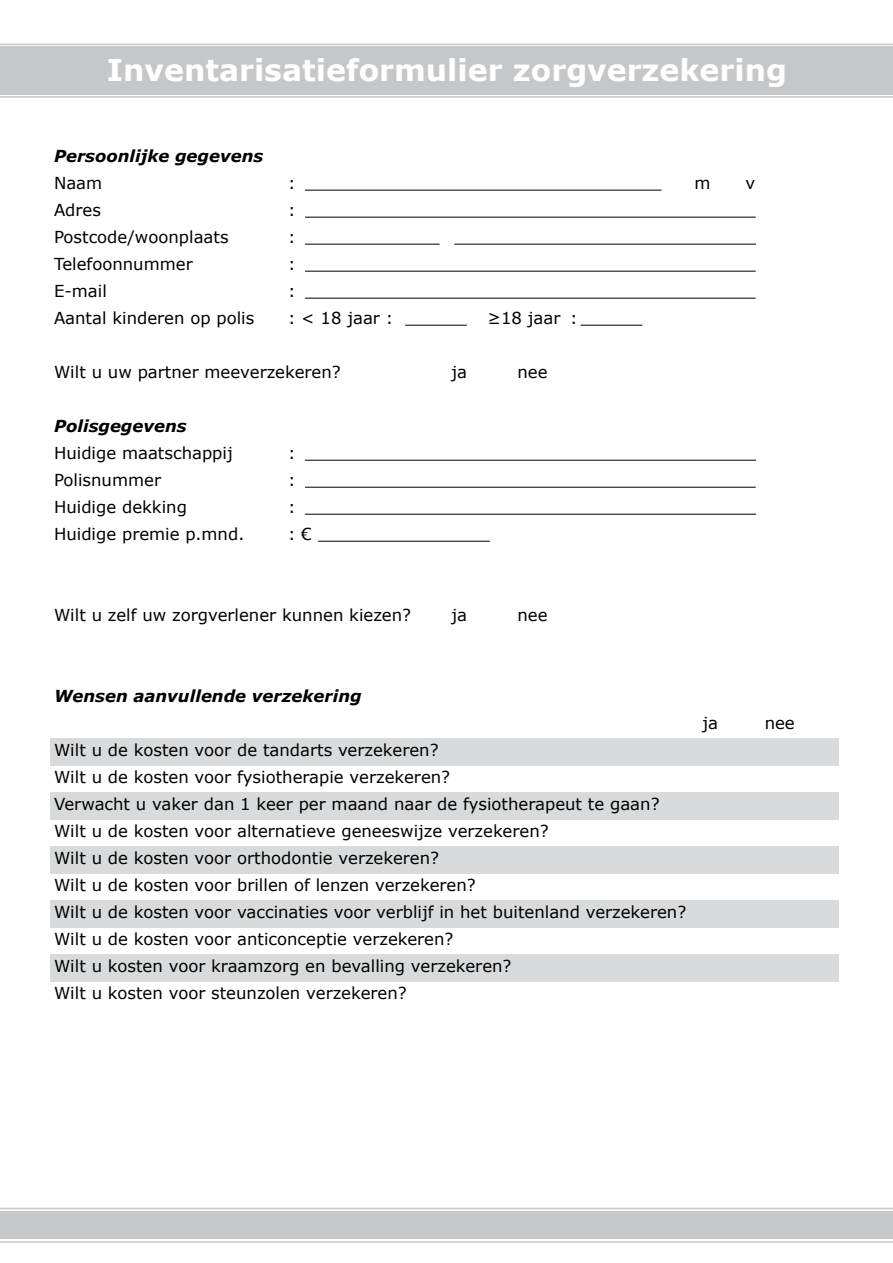
<style>
.page{position:relative;width:893px;height:1263px;background:#fff}
.page>*{position:absolute;margin:0;border:0;box-sizing:border-box;transform-origin:0 0}
.t1{font:700 30px "Verdana";color:#fff}
.t2{font:16.5px/27px "Verdana";color:#000}
.t3{font:italic 700 16.5px "Verdana";color:#000}
</style>
<div class="page">
<div style="left:50px;top:738px;width:789px;height:27px;background:#d9dadb"></div>
<div style="left:50px;top:792px;width:789px;height:27px;background:#d9dadb"></div>
<div style="left:50px;top:846px;width:789px;height:27px;background:#d9dadb"></div>
<div style="left:50px;top:900px;width:789px;height:27px;background:#d9dadb"></div>
<div style="left:50px;top:954px;width:789px;height:27px;background:#d9dadb"></div>
<svg style="left:0;top:44px;width:893px;height:54px;background:#c8c9ca"></svg>
<svg style="left:0;top:1208px;width:893px;height:35px;background:#cccdce"></svg>
<hr style="left:305px;top:190px;width:357px;height:1px;background:#000">
<hr style="left:305px;top:217px;width:451px;height:1px;background:#000">
<hr style="left:305px;top:244px;width:135px;height:1px;background:#000">
<hr style="left:454px;top:244px;width:302px;height:1px;background:#000">
<hr style="left:305px;top:271px;width:451px;height:1px;background:#000">
<hr style="left:305px;top:298px;width:451px;height:1px;background:#000">
<hr style="left:405px;top:325px;width:62px;height:1px;background:#000">
<hr style="left:580px;top:325px;width:62px;height:1px;background:#000">
<hr style="left:305px;top:460px;width:451px;height:1px;background:#000">
<hr style="left:305px;top:487px;width:451px;height:1px;background:#000">
<hr style="left:305px;top:514px;width:451px;height:1px;background:#000">
<hr style="left:318px;top:541px;width:172px;height:1px;background:#000">
<h1 class="t1" style="left:107px;top:49px;width:682px">Inventarisatieformulier zorgverzekering</h1>
<p class="t3" style="left:54px;top:144px;width:211px">Persoonlijke gegevens</p>
<p class="t2" style="left:54px;top:169px;width:50px">Naam</p>
<p class="t2" style="left:288px;top:169px;width:9px">:</p>
<p class="t2" style="left:694px;top:169px;width:18px">m</p>
<p class="t2" style="left:745px;top:169px;width:11px">v</p>
<p class="t2" style="left:54px;top:196px;width:49px">Adres</p>
<p class="t2" style="left:288px;top:196px;width:9px">:</p>
<p class="t2" style="left:54px;top:223px;width:176px">Postcode/woonplaats</p>
<p class="t2" style="left:288px;top:223px;width:9px">:</p>
<p class="t2" style="left:54px;top:250px;width:140px">Telefoonnummer</p>
<p class="t2" style="left:288px;top:250px;width:9px">:</p>
<p class="t2" style="left:54px;top:277px;width:54px">E-mail</p>
<p class="t2" style="left:288px;top:277px;width:9px">:</p>
<p class="t2" style="left:54px;top:304px;width:202px">Aantal kinderen op polis</p>
<p class="t2" style="left:288px;top:304px;width:107px">: &lt; 18 jaar :</p>
<p class="t2" style="left:488px;top:304px;width:91px">≥18 jaar :</p>
<p class="t2" style="left:54px;top:358px;width:288px">Wilt u uw partner meeverzekeren?</p>
<p class="t2" style="left:452px;top:358px;width:17px">ja</p>
<p class="t2" style="left:518px;top:358px;width:32px">nee</p>
<p class="t3" style="left:54px;top:414px;width:134px">Polisgegevens</p>
<p class="t2" style="left:54px;top:439px;width:180px">Huidige maatschappij</p>
<p class="t2" style="left:288px;top:439px;width:9px">:</p>
<p class="t2" style="left:54px;top:466px;width:109px">Polisnummer</p>
<p class="t2" style="left:288px;top:466px;width:9px">:</p>
<p class="t2" style="left:54px;top:493px;width:134px">Huidige dekking</p>
<p class="t2" style="left:288px;top:493px;width:9px">:</p>
<p class="t2" style="left:54px;top:520px;width:192px">Huidige premie p.mnd.</p>
<p class="t2" style="left:288px;top:520px;width:25px">: €</p>
<p class="t2" style="left:54px;top:601px;width:359px">Wilt u zelf uw zorgverlener kunnen kiezen?</p>
<p class="t2" style="left:452px;top:601px;width:17px">ja</p>
<p class="t2" style="left:518px;top:601px;width:32px">nee</p>
<p class="t3" style="left:54px;top:684px;width:309px">Wensen aanvullende verzekering</p>
<p class="t2" style="left:54px;top:736px;width:634px">Wilt u de kosten voor de tandarts verzekeren?<br>Wilt u de kosten voor fysiotherapie verzekeren?<br>Verwacht u vaker dan 1 keer per maand naar de fysiotherapeut te gaan?<br>Wilt u de kosten voor alternatieve geneeswijze verzekeren?<br>Wilt u de kosten voor orthodontie verzekeren?<br>Wilt u de kosten voor brillen of lenzen verzekeren?<br>Wilt u de kosten voor vaccinaties voor verblijf in het buitenland verzekeren?<br>Wilt u de kosten voor anticonceptie verzekeren?<br>Wilt u kosten voor kraamzorg en bevalling verzekeren?<br>Wilt u kosten voor steunzolen verzekeren?</p>
<p class="t2" style="left:703px;top:709px;width:17px">ja</p>
<p class="t2" style="left:765px;top:709px;width:32px">nee</p>
</div>
